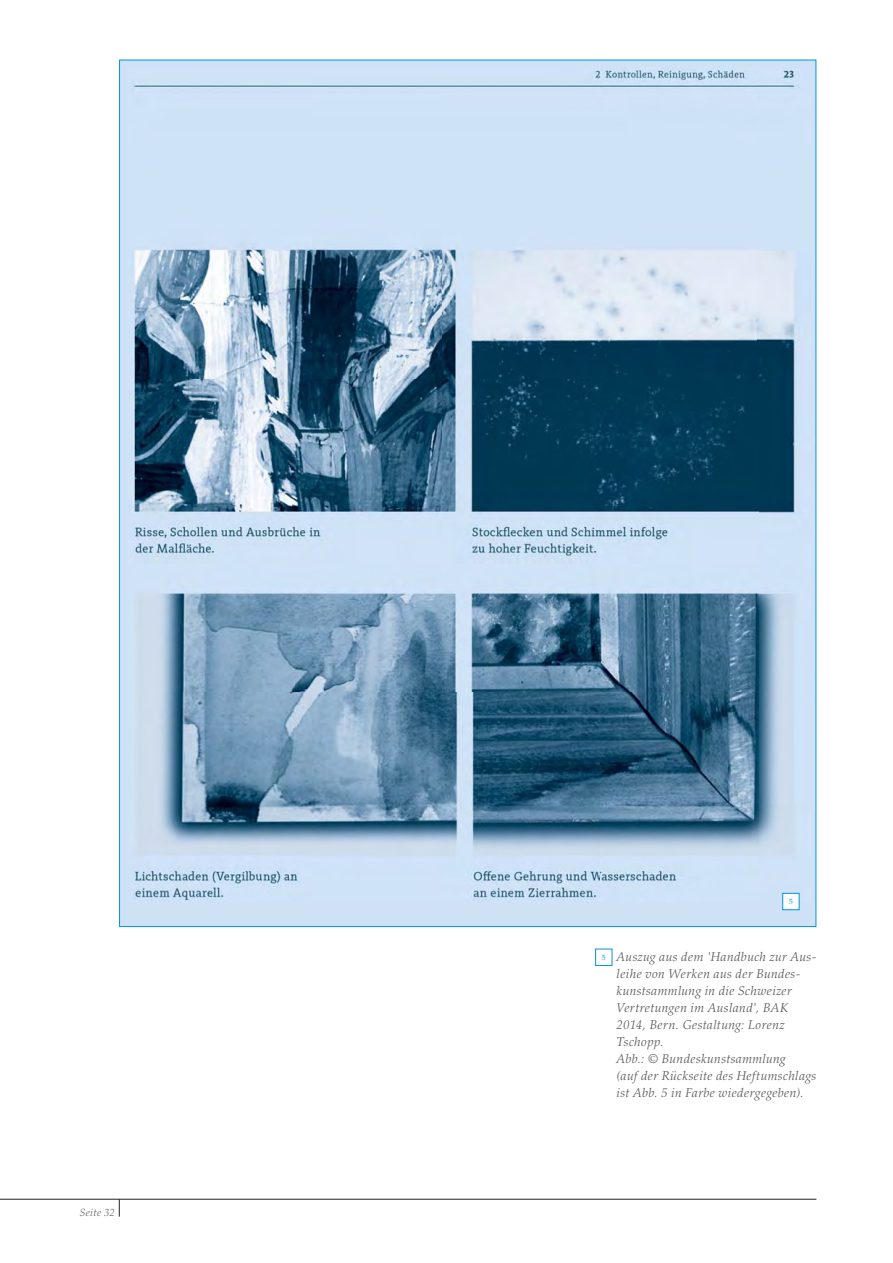
<style>
.page{position:relative;width:893px;height:1263px;background:#fff}
.page>*{position:absolute;margin:0;border:0;box-sizing:border-box;transform-origin:0 0}
.t1{font:italic 300 12.75px/17px "Palatino LT Std";letter-spacing:.035em;color:#58595b}
.t2{font:italic 300 10.5px "Palatino LT Std";letter-spacing:.045em;color:#636466}
.t3{font:7.5px "Palatino LT Std";color:#0096d7}
</style>
<div class="page">
<hr style="left:0;top:1199px;width:816px;height:1px;background:#231f20">
<svg style="left:119px;top:1199px;width:1px;height:17px"></svg>
<div style="left:120px;top:60px;width:696px;height:866px;background:#cfe2f5"></div>
<img style="left:133px;top:70px;width:667px;height:831px">
<svg style="left:595px;top:948px;width:18px;height:18px"></svg>
<svg style="left:782px;top:893px;width:18px;height:17px"></svg>
<p class="t2" style="left:80px;top:1209px;width:37px">Seite 32</p>
<p class="t3" style="left:789px;top:899px;width:5px">5</p>
<p class="t3" style="left:602px;top:954px;width:5px">5</p>
<p class="t1" style="left:617px;top:950px;width:201px">Auszug aus dem 'Handbuch zur Aus&shy;leihe von Werken aus der Bundes&shy;kunstsammlung in die Schweizer<br>Vertretungen im Ausland', BAK<br>2014, Bern. Gestaltung: Lorenz<br>Tschopp.<br>Abb.: © Bundeskunstsammlung<br>(auf der Rückseite des Heftumschlags ist Abb. 5 in Farbe wiedergegeben).</p>
</div>
